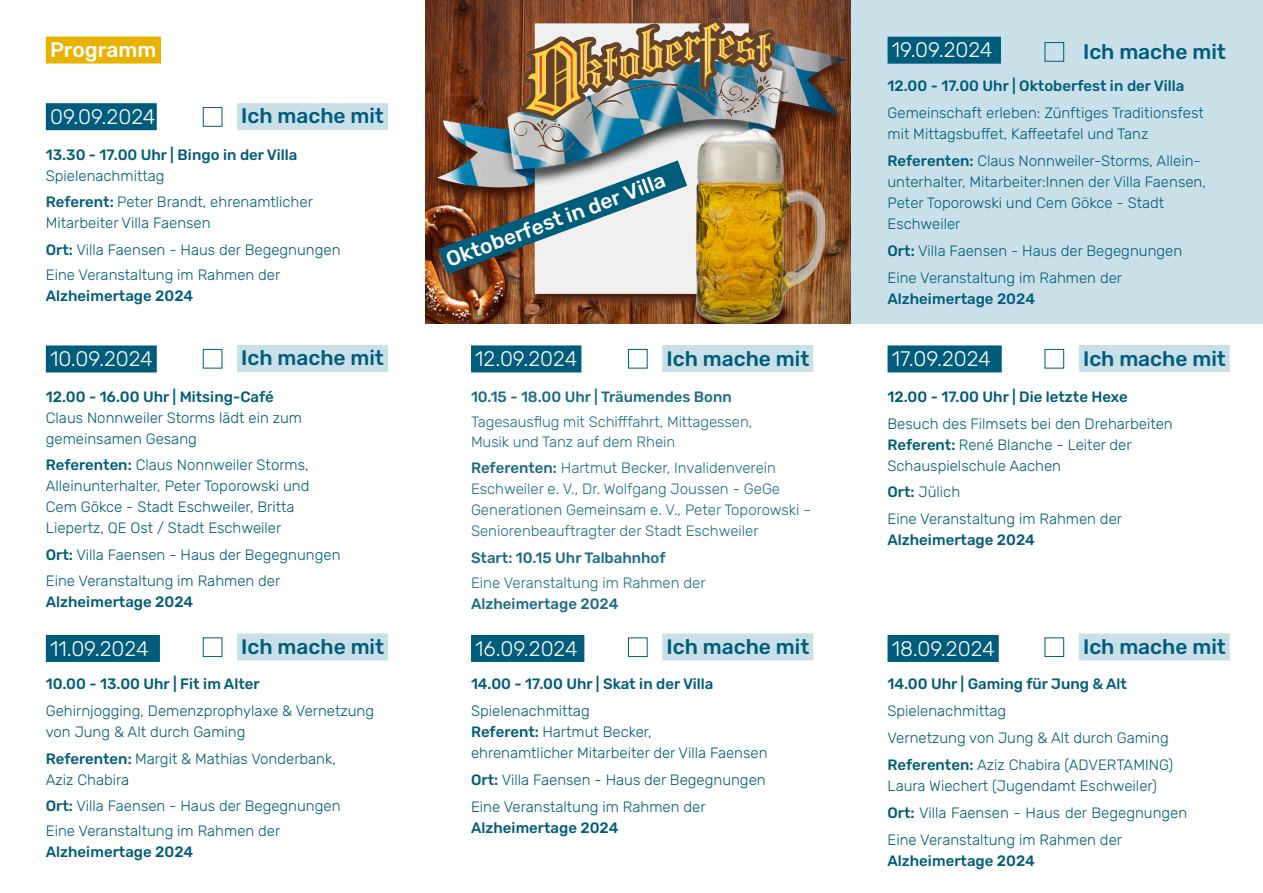
<style>
.page{position:relative;width:1263px;height:893px;background:#fff}
.page>*{position:absolute;margin:0;border:0;box-sizing:border-box;transform-origin:0 0}
.t1{font:500 21px "Rubik";color:#005c7b}
.t2{font:300 21px "Rubik";color:#fff}
.t3{font:500 21px "Rubik";color:#fff}
.t4{font:300 15px/21px "Rubik";color:#005c7b}
.t5{font:500 15px "Rubik";color:#005c7b}
.t6{font:300 15px/21px "Rubik";color:rgb(0 92 123/.9)}
.t7{font:500 15px "Rubik";color:rgb(0 92 123/.9)}
.s1{font-weight:500}
</style>
<div class="page">
<div style="left:46px;top:37px;width:115px;height:27px;background:#e8b300"></div>
<div style="left:237px;top:103px;width:151px;height:27px;background:#c9e0e8"></div>
<div style="left:237px;top:345px;width:151px;height:27px;background:#c9e0e8"></div>
<div style="left:662px;top:345px;width:151px;height:27px;background:#c9e0e8"></div>
<div style="left:1079px;top:345px;width:151px;height:27px;background:#c9e0e8"></div>
<div style="left:237px;top:633px;width:151px;height:27px;background:#c9e0e8"></div>
<div style="left:662px;top:633px;width:151px;height:27px;background:#c9e0e8"></div>
<div style="left:1079px;top:633px;width:151px;height:27px;background:#c9e0e8"></div>
<div style="left:46px;top:103px;width:111px;height:27px;background:#005c7b"></div>
<div style="left:471px;top:345px;width:110px;height:27px;background:#005c7b"></div>
<div style="left:887px;top:345px;width:115px;height:27px;background:#005c7b"></div>
<div style="left:46px;top:635px;width:114px;height:27px;background:#005c7b"></div>
<div style="left:471px;top:635px;width:113px;height:27px;background:#005c7b"></div>
<div style="left:887px;top:635px;width:112px;height:27px;background:#005c7b"></div>
<div style="left:203px;top:107px;width:19px;height:20px;border:1px solid #005c7b"></div>
<div style="left:203px;top:349px;width:19px;height:19px;border:1px solid #005c7b"></div>
<div style="left:628px;top:349px;width:19px;height:19px;border:1px solid #005c7b"></div>
<div style="left:1044px;top:349px;width:20px;height:19px;border:1px solid #005c7b"></div>
<div style="left:203px;top:637px;width:19px;height:20px;border:1px solid #005c7b"></div>
<div style="left:628px;top:637px;width:19px;height:20px;border:1px solid #005c7b"></div>
<div style="left:1044px;top:637px;width:20px;height:20px;border:1px solid #005c7b"></div>
<div style="left:471px;top:0;width:792px;height:324px;background:#c9e0e8"></div>
<div style="left:46px;top:345px;width:111px;height:27px;background:#005c7b"></div>
<div style="left:887px;top:37px;width:114px;height:27px;background:#005c7b"></div>
<div style="left:1044px;top:42px;width:20px;height:20px;border:1px solid #005c7b"></div>
<img style="left:425px;top:0;width:425px;height:324px">
<img style="left:425px;top:138px;width:292px;height:158px">
<img style="left:515px;top:19px;width:272px;height:132px">
<h1 class="t3" style="left:50px;top:38px;width:108px">Programm</h1>
<h1 class="t2" style="left:50px;top:104px;width:107px">09.09.2024</h1>
<h1 class="t1" style="left:241px;top:104px;width:144px">Ich mache mit</h1>
<p class="t5" style="left:46px;top:146px;width:253px">13.30 - 17.00 Uhr | Bingo in der Villa</p>
<p class="t4" style="left:46px;top:163px;width:269px;line-height:26.2px">Spielenachmittag<br><span class="s1">Referent:</span> Peter Brandt, ehrenamtlicher</p>
<p class="t4" style="left:46px;top:210px;width:296px;line-height:26px">Mitarbeiter Villa Faensen<br><span class="s1">Ort:</span> Villa Faensen - Haus der Begegnungen<br>Eine Veranstaltung im Rahmen der</p>
<p class="t5" style="left:46px;top:287px;width:149px">Alzheimertage 2024</p>
<h1 class="t3" style="left:443px;top:248px;width:233px;rotate:-20deg">Oktoberfest in der Villa</h1>
<h1 class="t2" style="left:892px;top:38px;width:102px">19.09.2024</h1>
<p class="t5" style="left:887px;top:77px;width:298px">12.00 - 17.00 Uhr | Oktoberfest in der Villa</p>
<p class="t4" style="left:887px;top:103px;width:318px">Gemeinschaft erleben: Zünftiges Traditionsfest mit Mittagsbuffet, Kaffeetafel und Tanz</p>
<p class="t4" style="left:887px;top:151px;width:320px"><span class="s1">Referenten:</span> Claus Nonnweiler-Storms, Allein&shy;unterhalter, Mitarbeiter:Innen der Villa Faensen, Peter Toporowski und Cem Gökce - Stadt Eschweiler</p>
<p class="t4" style="left:887px;top:238px;width:296px;line-height:27px"><span class="s1">Ort:</span> Villa Faensen - Haus der Begegnungen<br>Eine Veranstaltung im Rahmen der</p>
<p class="t5" style="left:887px;top:290px;width:149px">Alzheimertage 2024</p>
<h1 class="t1" style="left:1083px;top:39px;width:144px">Ich mache mit</h1>
<h1 class="t1" style="left:241px;top:345px;width:144px">Ich mache mit</h1>
<h1 class="t1" style="left:666px;top:346px;width:144px">Ich mache mit</h1>
<h1 class="t1" style="left:1083px;top:346px;width:144px">Ich mache mit</h1>
<h1 class="t2" style="left:50px;top:346px;width:104px">10.09.2024</h1>
<h1 class="t2" style="left:475px;top:346px;width:103px">12.09.2024</h1>
<h1 class="t2" style="left:892px;top:346px;width:100px">17.09.2024</h1>
<p class="t5" style="left:46px;top:388px;width:230px">12.00 - 16.00 Uhr | Mitsing-Café</p>
<p class="t4" style="left:46px;top:407px;width:258px">Claus Nonnweiler Storms lädt ein zum gemeinsamen Gesang</p>
<p class="t4" style="left:46px;top:455px;width:265px"><span class="s1">Referenten:</span> Claus Nonnweiler Storms, Alleinunterhalter, Peter Toporowski und Cem Gökce - Stadt Eschweiler, Britta Liepertz, QE Ost / Stadt Eschweiler</p>
<p class="t4" style="left:46px;top:541px;width:296px;line-height:26.2px"><span class="s1">Ort:</span> Villa Faensen - Haus der Begegnungen<br>Eine Veranstaltung im Rahmen der</p>
<p class="t5" style="left:46px;top:593px;width:149px">Alzheimertage 2024</p>
<p class="t7" style="left:471px;top:388px;width:262px">10.15 - 18.00 Uhr | Träumendes Bonn</p>
<p class="t6" style="left:471px;top:412px;width:283px;line-height:19.5px">Tagesausflug mit Schifffahrt, Mittagessen,<br>Musik und Tanz auf dem Rhein</p>
<p class="t6" style="left:471px;top:458px;width:341px"><span class="s1">Referenten:</span> Hartmut Becker, Invalidenverein Eschweiler e. V., Dr. Wolfgang Joussen - GeGe Generationen Gemeinsam e. V., Peter Toporowski - Seniorenbeauftragter der Stadt Eschweiler</p>
<p class="t7" style="left:471px;top:548px;width:196px">Start: 10.15 Uhr Talbahnhof</p>
<p class="t6" style="left:471px;top:572px;width:236px">Eine Veranstaltung im Rahmen der</p>
<p class="t7" style="left:471px;top:595px;width:149px">Alzheimertage 2024</p>
<p class="t5" style="left:887px;top:388px;width:242px">12.00 - 17.00 Uhr | Die letzte Hexe</p>
<p class="t4" style="left:887px;top:413px;width:287px">Besuch des Filmsets bei den Dreharbeiten<br><span class="s1">Referent:</span> René Blanche - Leiter der<br>Schauspielschule Aachen</p>
<p class="t4" style="left:887px;top:479px;width:236px;line-height:26.2px"><span class="s1">Ort:</span> Jülich<br>Eine Veranstaltung im Rahmen der</p>
<p class="t5" style="left:887px;top:530px;width:149px">Alzheimertage 2024</p>
<h1 class="t1" style="left:241px;top:634px;width:144px">Ich mache mit</h1>
<h1 class="t1" style="left:666px;top:634px;width:144px">Ich mache mit</h1>
<h1 class="t1" style="left:1083px;top:634px;width:144px">Ich mache mit</h1>
<h1 class="t2" style="left:50px;top:636px;width:100px">11.09.2024</h1>
<h1 class="t2" style="left:475px;top:636px;width:104px">16.09.2024</h1>
<h1 class="t2" style="left:892px;top:636px;width:104px">18.09.2024</h1>
<p class="t5" style="left:46px;top:675px;width:215px">10.00 - 13.00 Uhr | Fit im Alter</p>
<p class="t4" style="left:46px;top:701px;width:330px">Gehirnjogging, Demenzprophylaxe &amp; Vernetzung von Jung &amp; Alt durch Gaming</p>
<p class="t4" style="left:46px;top:748px;width:292px"><span class="s1">Referenten:</span> Margit &amp; Mathias Vonderbank,<br>Aziz Chabira</p>
<p class="t4" style="left:46px;top:793px;width:296px;line-height:25.5px"><span class="s1">Ort:</span> Villa Faensen - Haus der Begegnungen<br>Eine Veranstaltung im Rahmen der</p>
<p class="t5" style="left:46px;top:843px;width:149px">Alzheimertage 2024</p>
<p class="t5" style="left:471px;top:675px;width:244px">14.00 - 17.00 Uhr | Skat in der Villa</p>
<p class="t4" style="left:471px;top:701px;width:298px">Spielenachmittag<br><span class="s1">Referent:</span> Hartmut Becker,<br>ehrenamtlicher Mitarbeiter der Villa Faensen</p>
<p class="t4" style="left:471px;top:767px;width:296px;line-height:27px"><span class="s1">Ort:</span> Villa Faensen - Haus der Begegnungen<br>Eine Veranstaltung im Rahmen der</p>
<p class="t5" style="left:471px;top:819px;width:149px">Alzheimertage 2024</p>
<p class="t5" style="left:887px;top:675px;width:241px">14.00 Uhr | Gaming für Jung &amp; Alt</p>
<p class="t4" style="left:887px;top:698px;width:287px;line-height:26.7px">Spielenachmittag<br>Vernetzung von Jung &amp; Alt durch Gaming<br><span class="s1">Referenten:</span> Aziz Chabira (ADVERTAMING)</p>
<p class="t4" style="left:887px;top:772px;width:301px;line-height:27px">Laura Wiechert (Jugendamt Eschweiler)<br><span class="s1">Ort:</span> Villa Faensen - Haus der Begegnungen<br>Eine Veranstaltung im Rahmen der</p>
<p class="t5" style="left:887px;top:851px;width:149px">Alzheimertage 2024</p>
</div>
